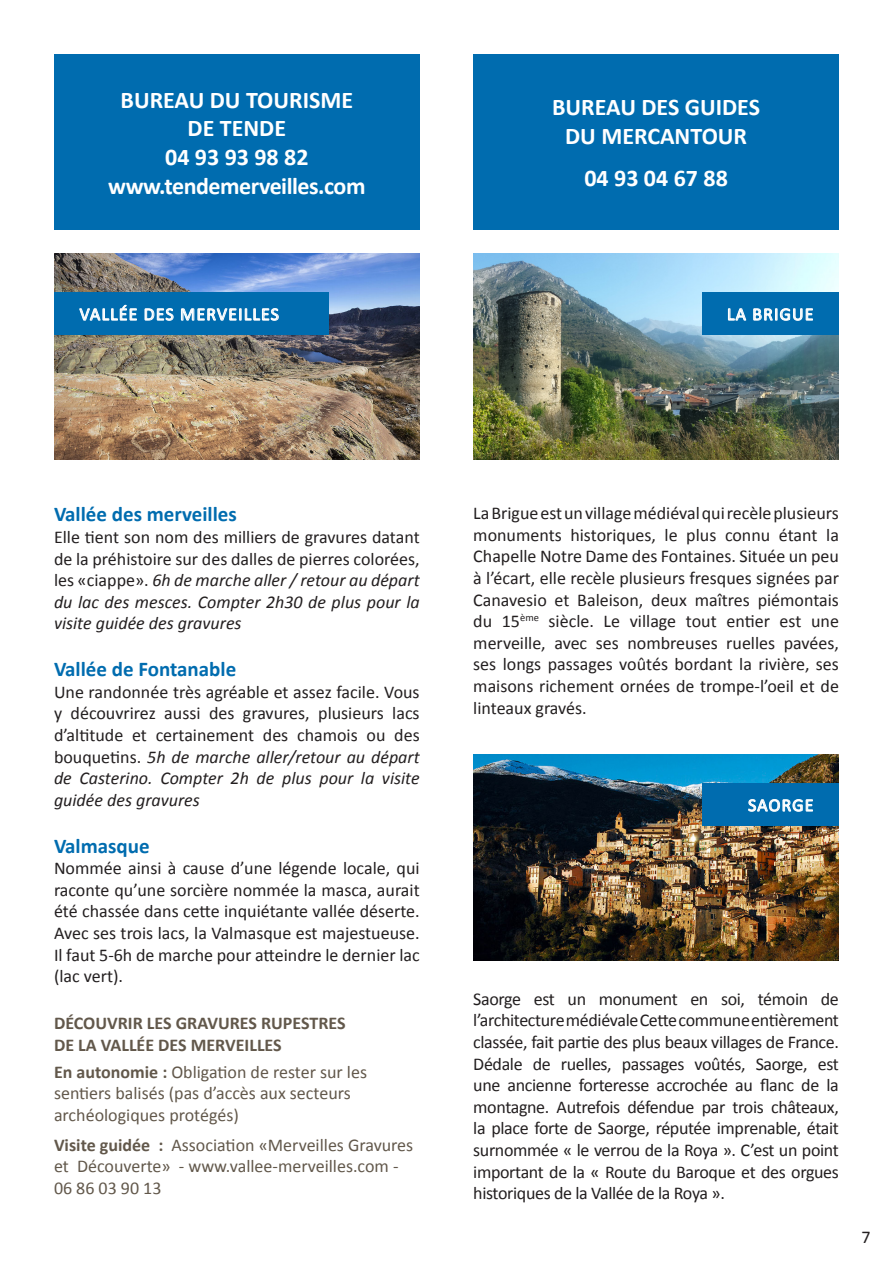
<style>
.page{position:relative;width:893px;height:1263px;background:#fff}
.page>*{position:absolute;margin:0;border:0;box-sizing:border-box;transform-origin:0 0}
.t1{font:700 24px "Calibri";color:#fff}
.t2{font:700 24px "Calibri";letter-spacing:-.02em;color:#fff}
.t3{font:700 21px "Calibri";color:#006caf}
.t4{font:18px/21.6px "Calibri";color:#231f20;text-align:justify}
.t5{font:18px/21.6px "Calibri";color:#62584b}
.t6{font:700 18px "Calibri";color:#62584b}
.t7{font:18px "Calibri";letter-spacing:.06em;color:#fff}
.s1{font-style:italic}
.s2{font-weight:700}
</style>
<div class="page">
<img style="left:54px;top:254px;width:366px;height:205px">
<div style="left:54px;top:54px;width:366px;height:176px;background:#006caf"></div>
<div style="left:473px;top:54px;width:366px;height:176px;background:#006caf"></div>
<img style="left:473px;top:254px;width:366px;height:205px">
<div style="left:702px;top:292px;width:137px;height:43px;background:#006caf"></div>
<svg style="left:728px;top:308px;width:18px;height:13px"></svg>
<svg style="left:753px;top:308px;width:60px;height:13px"></svg>
<img style="left:473px;top:755px;width:366px;height:205px">
<div style="left:702px;top:783px;width:137px;height:43px;background:#006caf"></div>
<svg style="left:748px;top:799px;width:65px;height:13px"></svg>
<div style="left:54px;top:292px;width:274px;height:43px;background:#006caf"></div>
<svg style="left:79px;top:304px;width:58px;height:17px"></svg>
<svg style="left:144px;top:308px;width:30px;height:13px"></svg>
<svg style="left:181px;top:308px;width:98px;height:13px"></svg>
<p class="t1" style="left:121px;top:84px;width:234px">BUREAU DU TOURISME</p>
<p class="t1" style="left:188px;top:113px;width:100px">DE TENDE</p>
<p class="t1" style="left:165px;top:142px;width:145px">04 93 93 98 82</p>
<p class="t2" style="left:108px;top:171px;width:259px">www.tendemerveilles.com</p>
<p class="t7" style="left:80px;top:303px;width:201px">VALLÉE DES MERVEILLES</p>
<p class="t1" style="left:552px;top:92px;width:209px">BUREAU DES GUIDES</p>
<p class="t1" style="left:565px;top:121px;width:183px">DU MERCANTOUR</p>
<p class="t1" style="left:584px;top:163px;width:145px">04 93 04 67 88</p>
<p class="t7" style="left:727px;top:303px;width:88px">LA BRIGUE</p>
<p class="t3" style="left:54px;top:501px;width:184px">Vallée des merveilles</p>
<p class="t4" style="left:54px;top:526px;width:367px">Elle tient son nom des milliers de gravures datant de la préhistoire sur des dalles de pierres colorées, les «ciappe». <span class="s1">6h de marche aller / retour au départ du lac des mesces. Compter 2h30 de plus pour la visite guidée des gravures</span></p>
<p class="t3" style="left:54px;top:656px;width:184px">Vallée de Fontanable</p>
<p class="t4" style="left:54px;top:681px;width:367px">Une randonnée très agréable et assez facile. Vous y découvrirez aussi des gravures, plusieurs lacs d’altitude et certainement des chamois ou des bouquetins. <span class="s1">5h de marche aller/retour au départ de Casterino. Compter 2h de plus pour la visite guidée des gravures</span></p>
<p class="t3" style="left:54px;top:832px;width:97px">Valmasque</p>
<p class="t4" style="left:54px;top:857px;width:367px">Nommée ainsi à cause d’une légende locale, qui raconte qu’une sorcière nommée la masca, aurait été chassée dans cette inquiétante vallée déserte.<br>Avec ses trois lacs, la Valmasque est majestueuse.<br>Il faut 5-6h de marche pour atteindre le dernier lac (lac vert).</p>
<p class="t6" style="left:54px;top:1011px;width:293px">DÉCOUVRIR LES GRAVURES RUPESTRES</p>
<p class="t6" style="left:54px;top:1033px;width:229px">DE LA VALLÉE DES MERVEILLES</p>
<p class="t5" style="left:54px;top:1061px;width:315px"><span class="s2">En autonomie :</span> Obligation de rester sur les sentiers balisés (pas d’accès aux secteurs archéologiques protégés)</p>
<p class="t5" style="left:54px;top:1134px;width:361px"><span class="s2">Visite guidée :</span> Association «Merveilles Gravures et Découverte» - www.vallee-merveilles.com -<br>06 86 03 90 13</p>
<p class="t4" style="left:473px;top:502px;width:367px">La Brigue est un village médiéval qui recèle plusieurs monuments historiques, le plus connu étant la Chapelle Notre Dame des Fontaines. Située un peu à l’écart, elle recèle plusieurs fresques signées par Canavesio et Baleison, deux maîtres piémontais du 15<sup>ème</sup> siècle. Le village tout entier est une merveille, avec ses nombreuses ruelles pavées, ses longs passages voûtés bordant la rivière, ses maisons richement ornées de trompe-l’oeil et de linteaux gravés.</p>
<p class="t7" style="left:748px;top:794px;width:67px">SAORGE</p>
<p class="t4" style="left:473px;top:988px;width:367px">Saorge est un monument en soi, témoin de l’architecture médiévale Cette commune entièrement classée, fait partie des plus beaux villages de France.<br>Dédale de ruelles, passages voûtés, Saorge, est une ancienne forteresse accrochée au flanc de la montagne. Autrefois défendue par trois châteaux, la place forte de Saorge, réputée imprenable, était surnommée « le verrou de la Roya ». C’est un point important de la « Route du Baroque et des orgues historiques de la Vallée de la Roya ».</p>
<p class="t4" style="left:861px;top:1226px;width:11px">7</p>
</div>
